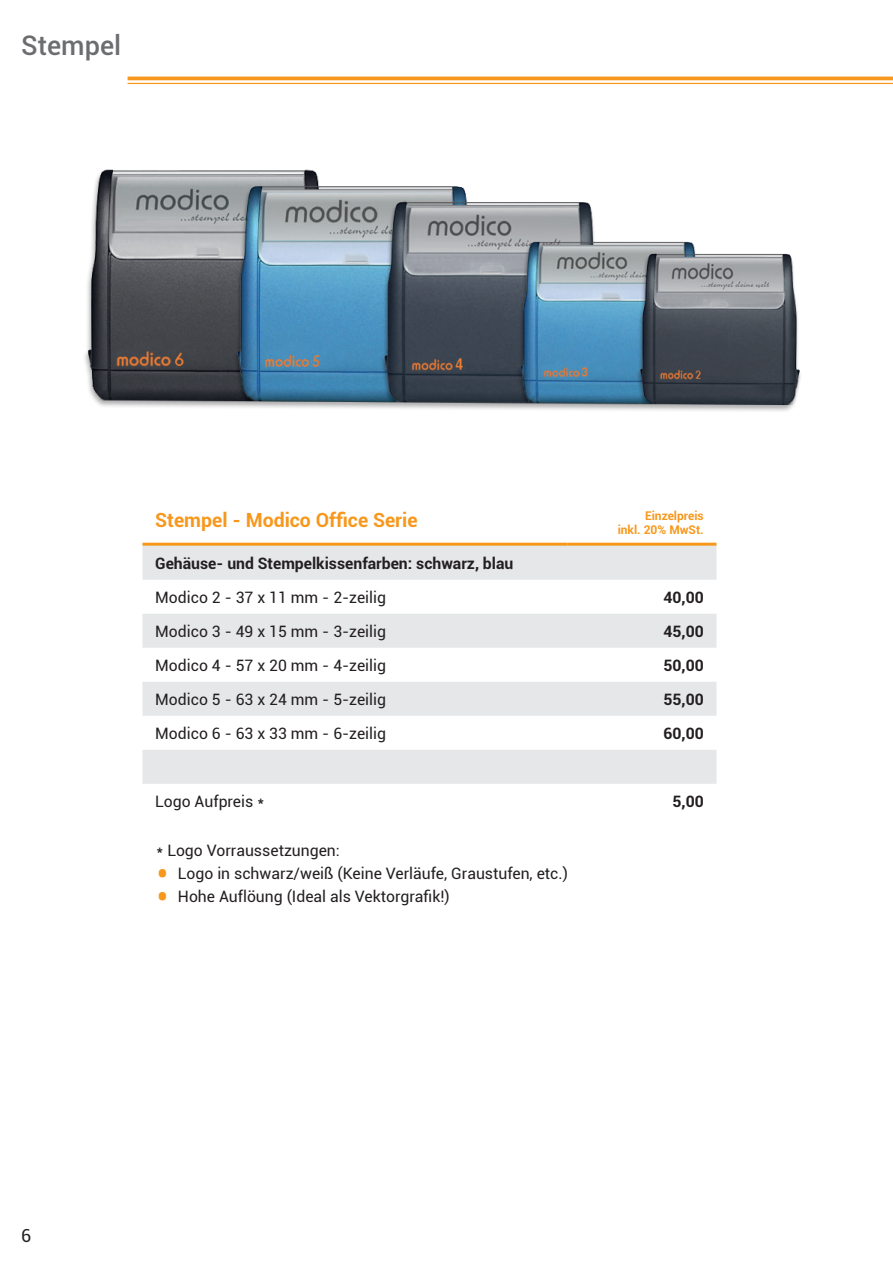
<style>
.page{position:relative;width:893px;height:1263px;background:#fff}
.page>*{position:absolute;margin:0;border:0;box-sizing:border-box;transform-origin:0 0}
.Kapitel_links_INHALT{font:500 27px "Roboto";color:#6c6d70}
.Tables_Header{font:700 19.5px "Roboto";color:#f7981d}
.t1{font:18px "Roboto";color:#231f20}
.Tables_Body{font:15.75px "Roboto";color:#231f20}
.Tables_Body_Highlight{font:700 15.75px "Roboto";color:#231f20}
.Tables_Body_Price{font:700 15.75px "Roboto";color:#231f20}
.Tables_Header_Price{font:700 12px "Roboto";color:#f7981d}
.s1{font-size:36px;color:#f7981d}
</style>
<div class="page">
<hr style="left:128px;top:77px;width:765px;height:3px;background:#f7981d">
<hr style="left:128px;top:83px;width:765px;height:1px;background:#f7981d">
<svg style="left:142px;top:546px;width:574px;height:238px;fill:#e6e7e9"></svg>
<hr style="left:142px;top:543px;width:426px;height:3px;background:#f7981d">
<hr style="left:568px;top:543px;width:148px;height:3px;background:#f7981d">
<img style="left:84px;top:169px;width:717px;height:242px">
<p class="Kapitel_links_INHALT" style="left:21px;top:26px;width:101px">Stempel</p>
<p class="Tables_Header" style="left:155px;top:506px;width:264px">Stempel - Modico Office Serie</p>
<p class="Tables_Header_Price" style="left:645px;top:507px;width:60px">Einzelpreis</p>
<p class="Tables_Header_Price" style="left:618px;top:522px;width:88px">inkl. 20% MwSt.</p>
<p class="Tables_Body_Highlight" style="left:155px;top:552px;width:360px">Gehäuse- und Stempelkissenfarben: schwarz, blau</p>
<p class="Tables_Body" style="left:155px;top:586px;width:232px">Modico 2 - 37 x 11 mm - 2-zeilig</p>
<p class="Tables_Body_Price" style="left:664px;top:586px;width:42px">40,00</p>
<p class="Tables_Body" style="left:155px;top:620px;width:232px">Modico 3 - 49 x 15 mm - 3-zeilig</p>
<p class="Tables_Body_Price" style="left:664px;top:620px;width:42px">45,00</p>
<p class="Tables_Body" style="left:155px;top:654px;width:232px">Modico 4 - 57 x 20 mm - 4-zeilig</p>
<p class="Tables_Body_Price" style="left:664px;top:654px;width:42px">50,00</p>
<p class="Tables_Body" style="left:155px;top:688px;width:232px">Modico 5 - 63 x 24 mm - 5-zeilig</p>
<p class="Tables_Body_Price" style="left:664px;top:688px;width:42px">55,00</p>
<p class="Tables_Body" style="left:155px;top:722px;width:232px">Modico 6 - 63 x 33 mm - 6-zeilig</p>
<p class="Tables_Body_Price" style="left:664px;top:722px;width:42px">60,00</p>
<p class="Tables_Body" style="left:155px;top:791px;width:110px">Logo Aufpreis *</p>
<p class="Tables_Body_Price" style="left:673px;top:790px;width:33px">5,00</p>
<p class="Tables_Body" style="left:157px;top:839px;width:185px">* Logo Vorraussetzungen:</p>
<p class="Tables_Body" style="left:157px;top:862px;width:413px"><span class="s1">•</span> Logo in schwarz/weiß (Keine Verläufe, Graustufen, etc.)</p>
<p class="Tables_Body" style="left:157px;top:886px;width:295px"><span class="s1">•</span> Hohe Auflöung (Ideal als Vektorgrafik!)</p>
<p class="t1" style="left:21px;top:1223px;width:12px">6</p>
</div>
